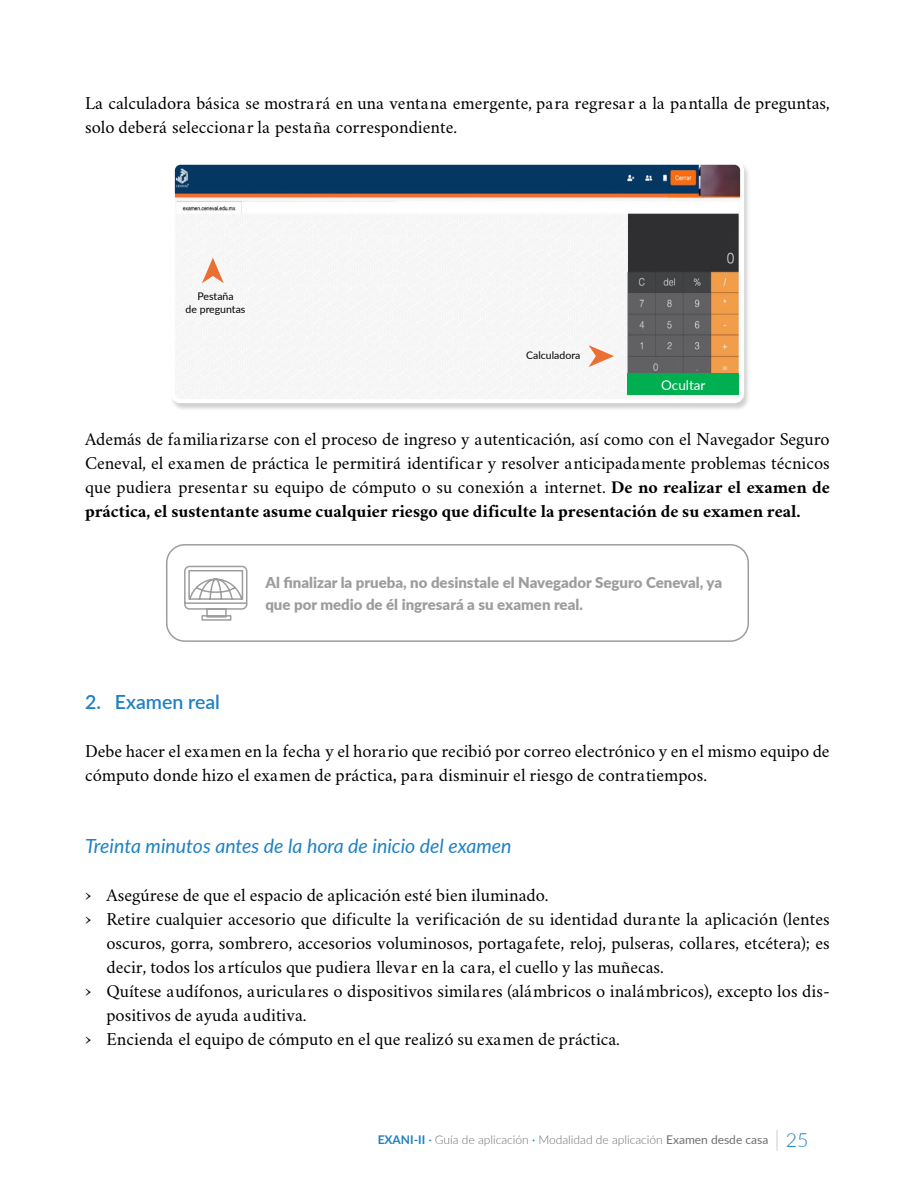
<style>
.page{position:relative;width:915px;height:1191px;background:#fff}
.page>*{position:absolute;margin:0;border:0;box-sizing:border-box;transform-origin:0 0}
.t1{font:italic 19.5px "Lato";color:#1d81c4}
.t2{font:600 19.5px "Lato";color:#1d81c4}
.t3{font:18px/24px "Crimson";color:#000}
.t4{font:900 15px/22.5px "Lato";color:#9d9d9c}
.t5{font:13.5px "Lato";color:#fff}
.t6{font:300 12px "Lato";color:#706f6f}
.t7{font:10.5px/12.6px "Lato";color:#000;text-align:center}
.s1{font-weight:700}
.s2{font-family:"Lato"}
.s3{font-size:19.5px}
.s4{font-weight:700;color:#1d81c4}
.s5{font-weight:400;color:#1d81c4}
.s6{font-weight:400}
.s7{font-size:22.5px;color:#c6c6c6}
.s8{font-size:19.5px;color:#1d81c4}
</style>
<div class="page">
<div style="left:170px;top:161px;width:580px;height:250px;background:#000;opacity:.19"></div>
<img style="left:176px;top:166px;width:563px;height:232px">
<div style="left:171px;top:161px;width:573px;height:242px;border:4px solid #fff;border-radius:8px"></div>
<div style="left:627px;top:374px;width:111px;height:21px;background:#00b050"></div>
<svg style="left:202px;top:258px;width:22px;height:25px"></svg>
<svg style="left:588px;top:345px;width:26px;height:22px"></svg>
<div style="left:166px;top:544px;width:582px;height:98px;border:2px solid #9d9d9c;border-radius:18px"></div>
<svg style="left:184px;top:565px;width:64px;height:56px"></svg>
<p class="t3" style="left:85px;top:90px;width:745px">La calculadora básica se mostrará en una ventana emergente, para regresar a la pantalla de preguntas, solo deberá seleccionar la pestaña correspondiente.</p>
<p class="t7" style="left:185px;top:290px;width:61px">Pestaña<br>de preguntas</p>
<p class="t7" style="left:526px;top:349px;width:56px">Calculadora</p>
<p class="t5" style="left:661px;top:375px;width:46px">Ocultar</p>
<p class="t3" style="left:85px;top:426px;width:746px;text-align:justify">Además de familiarizarse con el proceso de ingreso y autenticación, así como con el Navegador Seguro Ceneval, el examen de práctica le permitirá identificar y resolver anticipadamente problemas técnicos que pudiera presentar su equipo de cómputo o su conexión a internet. <span class="s1">De no realizar el examen de práctica, el sustentante asume cualquier riesgo que dificulte la presentación de su examen real.</span></p>
<p class="t4" style="left:265px;top:570px;width:458px">Al finalizar la prueba, no desinstale el Navegador Seguro Ceneval, ya que por medio de él ingresará a su examen real.</p>
<p class="t2" style="left:85px;top:688px;width:136px">2. Examen real</p>
<p class="t3" style="left:85px;top:738px;width:745px">Debe hacer el examen en la fecha y el horario que recibió por correo electrónico y en el mismo equipo de cómputo donde hizo el examen de práctica<span class="s2">,</span> para disminuir el riesgo de contratiempos.</p>
<p class="t1" style="left:85px;top:832px;width:428px">Treinta minutos antes de la hora de inicio del examen</p>
<p class="t3" style="left:85px;top:882px;width:465px"><span class="s3">›</span> Asegúrese de que el espacio de aplicación esté bien iluminado.</p>
<p class="t3" style="left:85px;top:906px;width:746px"><span class="s3">›</span> Retire cualquier accesorio que dificulte la verificación de su identidad durante la aplicación (lentes</p>
<p class="t3" style="left:106px;top:930px;width:724px">oscuros, gorra, sombrero, accesorios voluminosos, portagafete, reloj, pulseras, collares, etcétera); es</p>
<p class="t3" style="left:106px;top:954px;width:559px">decir, todos los artículos que pudiera llevar en la cara, el cuello y las muñecas.</p>
<p class="t3" style="left:85px;top:978px;width:746px"><span class="s3">›</span> Quítese audífonos, auriculares o dispositivos similares (alámbricos o inalámbricos), excepto los dis-</p>
<p class="t3" style="left:106px;top:1002px;width:201px">positivos de ayuda auditiva.</p>
<p class="t3" style="left:85px;top:1026px;width:536px"><span class="s3">›</span> Encienda el equipo de cómputo en el que realizó su examen de práctica.</p>
<p class="t6" style="left:377px;top:1131px;width:432px"><span class="s4">EXANI-II</span> <span class="s5">·</span> Guía de aplicación <span class="s5">·</span> Modalidad de aplicación <span class="s6">Examen desde casa</span> <span class="s7">|</span> <span class="s8">25</span></p>
</div>
